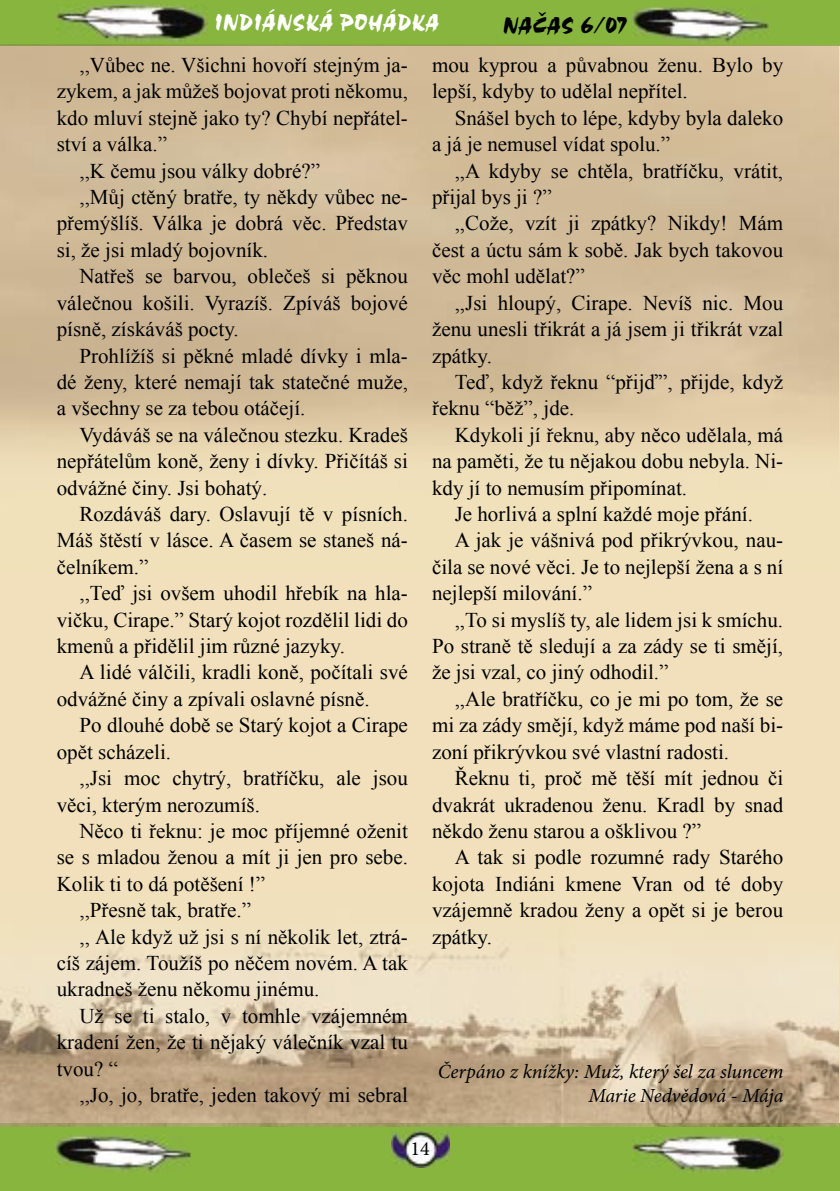
<style>
.page{position:relative;width:840px;height:1191px;background:#fff}
.page>*{position:absolute;margin:0;border:0;box-sizing:border-box;transform-origin:0 0}
.t1{font:24px "Choc DOT";color:#fff}
.t2{font:24px "Choc DOT";color:#000}
.t3{font:21px/26.4px "Times New Roman";color:#000}
.t4{font:italic 20px/24px "Minion Pro";letter-spacing:-.005em;color:#000;text-align:right}
.t5{font:20px "Minion Pro";color:#000}
</style>
<div class="page">
<div style="left:0;top:1123px;width:839px;height:68px;background:#87b53e"></div>
<img style="left:391px;top:1131px;width:58px;height:36px">
<div style="left:0;top:0;width:839px;height:45px;background:#87b53e"></div>
<div style="left:0;top:47px;width:839px;height:1076px;background:#f1e0bb"></div>
<img style="left:632px;top:7px;width:136px;height:37px">
<img style="left:57px;top:4px;width:150px;height:37px">
<img style="left:55px;top:1135px;width:136px;height:37px">
<img style="left:632px;top:1135px;width:150px;height:37px">
<img style="left:0;top:941px;width:839px;height:185px">
<img style="left:0;top:45px;width:839px;height:405px">
<hr style="left:839px;top:1123px;width:1px;height:68px;background:#87b53e">
<hr style="left:839px;top:0;width:1px;height:45px;background:#87b53e">
<hr style="left:839px;top:47px;width:1px;height:1076px;background:#f1e0bb">
<p class="t1" style="left:214px;top:9px;width:227px">INDIÁNSKÁ POHÁDKA</p>
<p class="t2" style="left:502px;top:12px;width:126px">NAČAS 6/07</p>
<p class="t3" style="left:79px;top:51px;width:330px">,,Vůbec ne. Všichni hovoří stejným ja-</p>
<p class="t3" style="left:57px;top:78px;width:352px">zykem, a jak můžeš bojovat proti někomu,</p>
<p class="t3" style="left:57px;top:104px;width:352px">kdo mluví stejně jako ty? Chybí nepřátel-</p>
<p class="t3" style="left:57px;top:131px;width:112px">ství a válka.”</p>
<p class="t3" style="left:79px;top:157px;width:242px">,,K čemu jsou války dobré?”</p>
<p class="t3" style="left:79px;top:183px;width:330px">,,Můj ctěný bratře, ty někdy vůbec ne-</p>
<p class="t3" style="left:57px;top:210px;width:352px">přemýšlíš. Válka je dobrá věc. Představ</p>
<p class="t3" style="left:57px;top:236px;width:213px">si, že jsi mladý bojovník.</p>
<p class="t3" style="left:79px;top:263px;width:330px">Natřeš se barvou, oblečeš si pěknou</p>
<p class="t3" style="left:57px;top:289px;width:352px">válečnou košili. Vyrazíš. Zpíváš bojové</p>
<p class="t3" style="left:57px;top:315px;width:183px">písně, získáváš pocty.</p>
<p class="t3" style="left:79px;top:342px;width:330px">Prohlížíš si pěkné mladé dívky i mla-</p>
<p class="t3" style="left:57px;top:368px;width:352px">dé ženy, které nemají tak statečné muže,</p>
<p class="t3" style="left:57px;top:395px;width:250px">a všechny se za tebou otáčejí.</p>
<p class="t3" style="left:79px;top:421px;width:330px">Vydáváš se na válečnou stezku. Kradeš</p>
<p class="t3" style="left:57px;top:447px;width:352px">nepřátelům koně, ženy i dívky. Přičítáš si</p>
<p class="t3" style="left:57px;top:474px;width:212px">odvážné činy. Jsi bohatý.</p>
<p class="t3" style="left:79px;top:500px;width:330px">Rozdáváš dary. Oslavují tě v písních.</p>
<p class="t3" style="left:57px;top:527px;width:352px">Máš štěstí v lásce. A časem se staneš ná-</p>
<p class="t3" style="left:57px;top:553px;width:93px">čelníkem.”</p>
<p class="t3" style="left:79px;top:579px;width:330px">,,Teď jsi ovšem uhodil hřebík na hla-</p>
<p class="t3" style="left:57px;top:606px;width:352px">vičku, Cirape.” Starý kojot rozdělil lidi do</p>
<p class="t3" style="left:57px;top:632px;width:289px">kmenů a přidělil jim různé jazyky.</p>
<p class="t3" style="left:79px;top:659px;width:330px">A lidé válčili, kradli koně, počítali své</p>
<p class="t3" style="left:57px;top:685px;width:314px">odvážné činy a zpívali oslavné písně.</p>
<p class="t3" style="left:79px;top:711px;width:330px">Po dlouhé době se Starý kojot a Cirape</p>
<p class="t3" style="left:57px;top:738px;width:116px">opět scházeli.</p>
<p class="t3" style="left:79px;top:764px;width:330px">,,Jsi moc chytrý, bratříčku, ale jsou</p>
<p class="t3" style="left:57px;top:791px;width:204px">věci, kterým nerozumíš.</p>
<p class="t3" style="left:79px;top:817px;width:330px">Něco ti řeknu: je moc příjemné oženit</p>
<p class="t3" style="left:57px;top:843px;width:352px">se s mladou ženou a mít ji jen pro sebe.</p>
<p class="t3" style="left:57px;top:870px;width:210px">Kolik ti to dá potěšení !”</p>
<p class="t3" style="left:79px;top:896px;width:173px">,,Přesně tak, bratře.”</p>
<p class="t3" style="left:79px;top:923px;width:330px">,, Ale když už jsi s ní několik let, ztrá-</p>
<p class="t3" style="left:57px;top:949px;width:352px">cíš zájem. Toužíš po něčem novém. A tak</p>
<p class="t3" style="left:57px;top:975px;width:264px">ukradneš ženu někomu jinému.</p>
<p class="t3" style="left:79px;top:1002px;width:330px">Už se ti stalo, v tomhle vzájemném</p>
<p class="t3" style="left:57px;top:1028px;width:352px">kradení žen, že ti nějaký válečník vzal tu</p>
<p class="t3" style="left:57px;top:1055px;width:63px">tvou? “</p>
<p class="t3" style="left:79px;top:1081px;width:330px">,,Jo, jo, bratře, jeden takový mi sebral</p>
<p class="t3" style="left:432px;top:51px;width:352px">mou kyprou a půvabnou ženu. Bylo by lepší, kdyby to udělal nepřítel.</p>
<p class="t3" style="left:432px;top:104px;width:352px;text-indent:23px">Snášel bych to lépe, kdyby byla daleko a já je nemusel vídat spolu.”</p>
<p class="t3" style="left:432px;top:157px;width:352px;text-indent:23px">,,A kdyby se chtěla, bratříčku, vrátit, přijal bys ji ?”</p>
<p class="t3" style="left:432px;top:210px;width:352px;text-align:justify;text-indent:23px">,,Cože, vzít ji zpátky? Nikdy! Mám čest a úctu sám k sobě. Jak bych takovou věc mohl udělat?”</p>
<p class="t3" style="left:432px;top:289px;width:352px;text-align:justify;text-indent:23px">,,Jsi hloupý, Cirape. Nevíš nic. Mou ženu unesli třikrát a já jsem ji třikrát vzal zpátky.</p>
<p class="t3" style="left:432px;top:368px;width:352px;text-indent:23px">Teď, když řeknu “přijď”, přijde, když řeknu “běž”, jde.</p>
<p class="t3" style="left:432px;top:421px;width:352px;text-align:justify;text-indent:23px">Kdykoli jí řeknu, aby něco udělala, má na paměti, že tu nějakou dobu nebyla. Ni&shy;kdy jí to nemusím připomínat.</p>
<p class="t3" style="left:454px;top:500px;width:300px">Je horlivá a splní každé moje přání.</p>
<p class="t3" style="left:454px;top:527px;width:330px">A jak je vášnivá pod přikrývkou, nau-</p>
<p class="t3" style="left:432px;top:553px;width:352px">čila se nové věci. Je to nejlepší žena a s ní</p>
<p class="t3" style="left:432px;top:579px;width:161px">nejlepší milování.”</p>
<p class="t3" style="left:454px;top:606px;width:330px">,,To si myslíš ty, ale lidem jsi k smíchu.</p>
<p class="t3" style="left:432px;top:632px;width:352px">Po straně tě sledují a za zády se ti smějí,</p>
<p class="t3" style="left:432px;top:659px;width:238px">že jsi vzal, co jiný odhodil.”</p>
<p class="t3" style="left:454px;top:685px;width:330px">,,Ale bratříčku, co je mi po tom, že se</p>
<p class="t3" style="left:432px;top:711px;width:352px">mi za zády smějí, když máme pod naší bi-</p>
<p class="t3" style="left:432px;top:738px;width:298px">zoní přikrývkou své vlastní radosti.</p>
<p class="t3" style="left:454px;top:764px;width:330px">Řeknu ti, proč mě těší mít jednou či</p>
<p class="t3" style="left:432px;top:791px;width:352px">dvakrát ukradenou ženu. Kradl by snad</p>
<p class="t3" style="left:432px;top:817px;width:270px">někdo ženu starou a ošklivou ?”</p>
<p class="t3" style="left:454px;top:843px;width:330px">A tak si podle rozumné rady Starého</p>
<p class="t3" style="left:432px;top:870px;width:352px">kojota Indiáni kmene Vran od té doby</p>
<p class="t3" style="left:432px;top:896px;width:352px">vzájemně kradou ženy a opět si je berou</p>
<p class="t3" style="left:432px;top:923px;width:61px">zpátky.</p>
<p class="t4" style="left:437px;top:1060px;width:347px">Čerpáno z knížky: Muž, který šel za sluncem<br>Marie Nedvědová - Mája</p>
<p class="t5" style="left:410px;top:1135px;width:21px">14</p>
</div>
